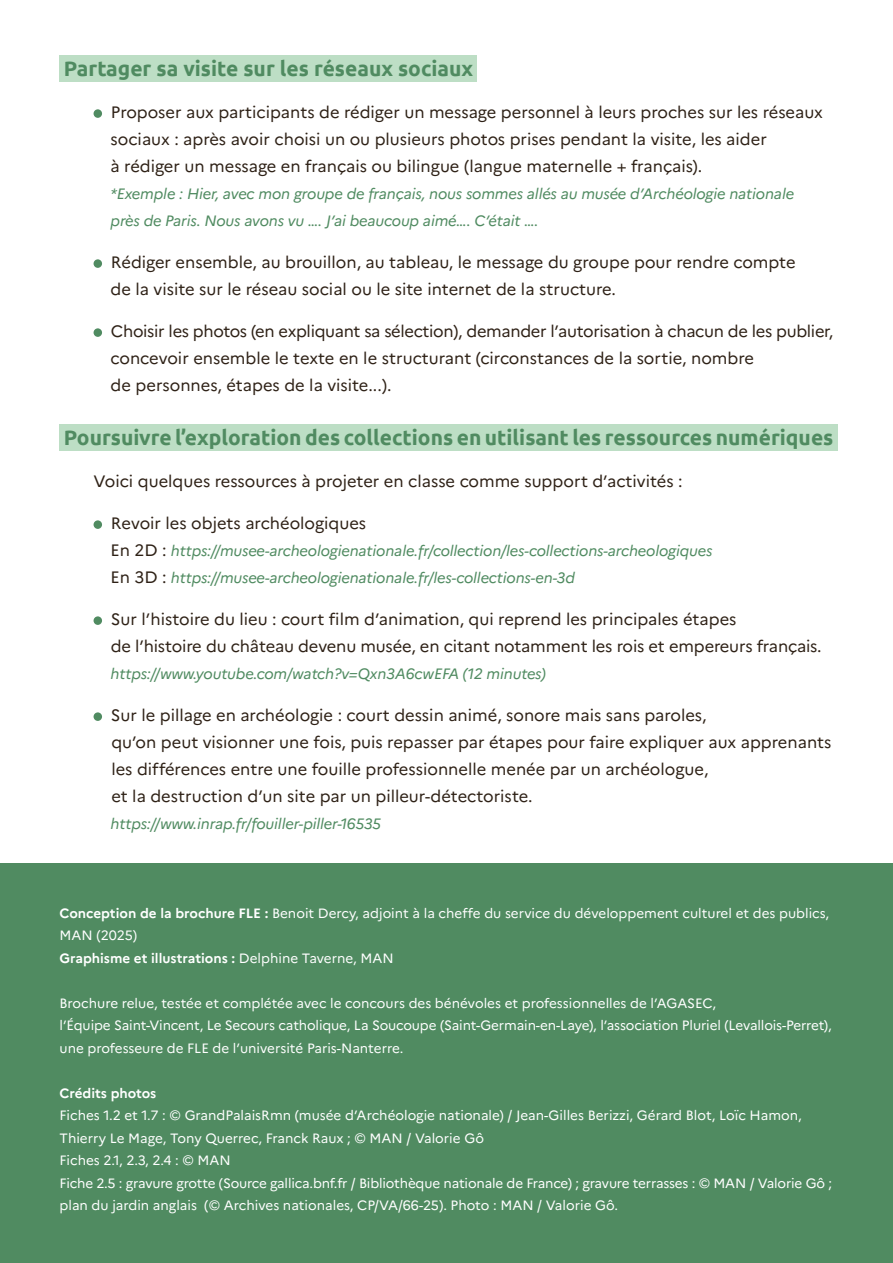
<style>
.page{position:relative;width:893px;height:1263px;background:#fff}
.page>*{position:absolute;margin:0;border:0;box-sizing:border-box;transform-origin:0 0}
.D_-_sous-titre{font:700 21px "Ubuntu";color:#508b61}
.Texte{font:16.5px/27px "Marianne";color:#2e2116}
.Texte-2{font:16.5px "Marianne";letter-spacing:-.02em;color:#2e2116}
.Texte-3{font:italic 15px/27px "Marianne";letter-spacing:-.01em;color:#508b61}
.Texte-4{font:13.5px/22.5px "Marianne";letter-spacing:-.005em;color:#fff}
.Texte-5{font:700 13.5px "Marianne";color:#fff}
.s1{font-style:normal;font-size:16.5px;color:#2e2116}
.s2{font-weight:700}
</style>
<div class="page">
<div style="left:60px;top:55px;width:417px;height:27px;background:#bddec5"></div>
<div style="left:60px;top:424px;width:778px;height:27px;background:#bddec5"></div>
<div style="left:94px;top:109px;width:8px;height:9px;background:#508b61;border-radius:50%"></div>
<div style="left:94px;top:259px;width:8px;height:9px;background:#508b61;border-radius:50%"></div>
<div style="left:94px;top:328px;width:8px;height:9px;background:#508b61;border-radius:50%"></div>
<div style="left:94px;top:520px;width:8px;height:9px;background:#508b61;border-radius:50%"></div>
<div style="left:94px;top:616px;width:8px;height:9px;background:#508b61;border-radius:50%"></div>
<div style="left:94px;top:712px;width:8px;height:9px;background:#508b61;border-radius:50%"></div>
<div style="left:0;top:863px;width:893px;height:400px;background:#508b61"></div>
<p class="D_-_sous-titre" style="left:64px;top:56px;width:411px">Partager sa visite sur les réseaux sociaux</p>
<p class="Texte" style="left:111px;top:97px;width:713px">Proposer aux participants de rédiger un message personnel à leurs proches sur les réseaux</p>
<p class="Texte" style="left:111px;top:124px;width:658px">sociaux : après avoir choisi un ou plusieurs photos prises pendant la visite, les aider à rédiger un message en français ou bilingue (langue maternelle + français).</p>
<p class="Texte-3" style="left:111px;top:179px;width:685px">*Exemple : Hier, avec mon groupe de français, nous sommes allés au musée d’Archéologie nationale près de Paris. Nous avons vu …. J’ai beaucoup aimé…. C’était ….</p>
<p class="Texte" style="left:111px;top:247px;width:686px">Rédiger ensemble, au brouillon, au tableau, le message du groupe pour rendre compte</p>
<p class="Texte" style="left:111px;top:274px;width:507px">de la visite sur le réseau social ou le site internet de la structure.</p>
<p class="Texte-2" style="left:111px;top:318px;width:724px">Choisir les photos (en expliquant sa sélection), demander l’autorisation à chacun de les publier,</p>
<p class="Texte" style="left:111px;top:343px;width:645px">concevoir ensemble le texte en le structurant (circonstances de la sortie, nombre de personnes, étapes de la visite...).</p>
<p class="D_-_sous-titre" style="left:64px;top:425px;width:771px">Poursuivre l’exploration des collections en utilisant les ressources numériques</p>
<p class="Texte" style="left:94px;top:466px;width:590px">Voici quelques ressources à projeter en classe comme support d’activités :</p>
<p class="Texte" style="left:111px;top:508px;width:257px">Revoir les objets archéologiques</p>
<p class="Texte-3" style="left:111px;top:536px;width:603px"><span class="s1">En 2D :</span> https://musee-archeologienationale.fr/collection/les-collections-archeologiques</p>
<p class="Texte-3" style="left:111px;top:563px;width:466px"><span class="s1">En 3D :</span> https://musee-archeologienationale.fr/les-collections-en-3d</p>
<p class="Texte" style="left:111px;top:604px;width:712px">Sur l’histoire du lieu : court film d’animation, qui reprend les principales étapes<br>de l’histoire du château devenu musée, en citant notamment les rois et empereurs français.</p>
<p class="Texte-3" style="left:111px;top:659px;width:437px">https://www.youtube.com/watch?v=Qxn3A6cwEFA (12 minutes)</p>
<p class="Texte" style="left:111px;top:700px;width:722px">Sur le pillage en archéologie : court dessin animé, sonore mais sans paroles,<br>qu’on peut visionner une fois, puis repasser par étapes pour faire expliquer aux apprenants</p>
<p class="Texte" style="left:111px;top:754px;width:599px">les différences entre une fouille professionnelle menée par un archéologue, et la destruction d’un site par un pilleur-détectoriste.</p>
<p class="Texte-3" style="left:111px;top:809px;width:272px">https://www.inrap.fr/fouiller-piller-16535</p>
<p class="Texte-4" style="left:60px;top:900px;width:771px"><span class="s2">Conception de la brochure FLE :</span> Benoit Dercy, adjoint à la cheffe du service du développement culturel et des publics,<br>MAN (2025)<br><span class="s2">Graphisme et illustrations :</span> Delphine Taverne, MAN</p>
<p class="Texte-4" style="left:60px;top:990px;width:774px">Brochure relue, testée et complétée avec le concours des bénévoles et professionnelles de l’AGASEC,<br>l’Équipe Saint-Vincent, Le Secours catholique, La Soucoupe (Saint-Germain-en-Laye), l’association Pluriel (Levallois-Perret), une professeure de FLE de l’université Paris-Nanterre.</p>
<p class="Texte-5" style="left:60px;top:1082px;width:98px">Crédits photos</p>
<p class="Texte-4" style="left:60px;top:1103px;width:744px">Fiches 1.2 et 1.7 : © GrandPalaisRmn (musée d’Archéologie nationale) / Jean-Gilles Berizzi, Gérard Blot, Loïc Hamon,<br>Thierry Le Mage, Tony Querrec, Franck Raux ; © MAN / Valorie Gô</p>
<p class="Texte-4" style="left:60px;top:1148px;width:173px">Fiches 2.1, 2.3, 2.4 : © MAN</p>
<p class="Texte-4" style="left:60px;top:1170px;width:774px">Fiche 2.5 : gravure grotte (Source gallica.bnf.fr / Bibliothèque nationale de France) ; gravure terrasses : © MAN / Valorie Gô ; plan du jardin anglais (© Archives nationales, CP/VA/66-25). Photo : MAN / Valorie Gô.</p>
</div>
